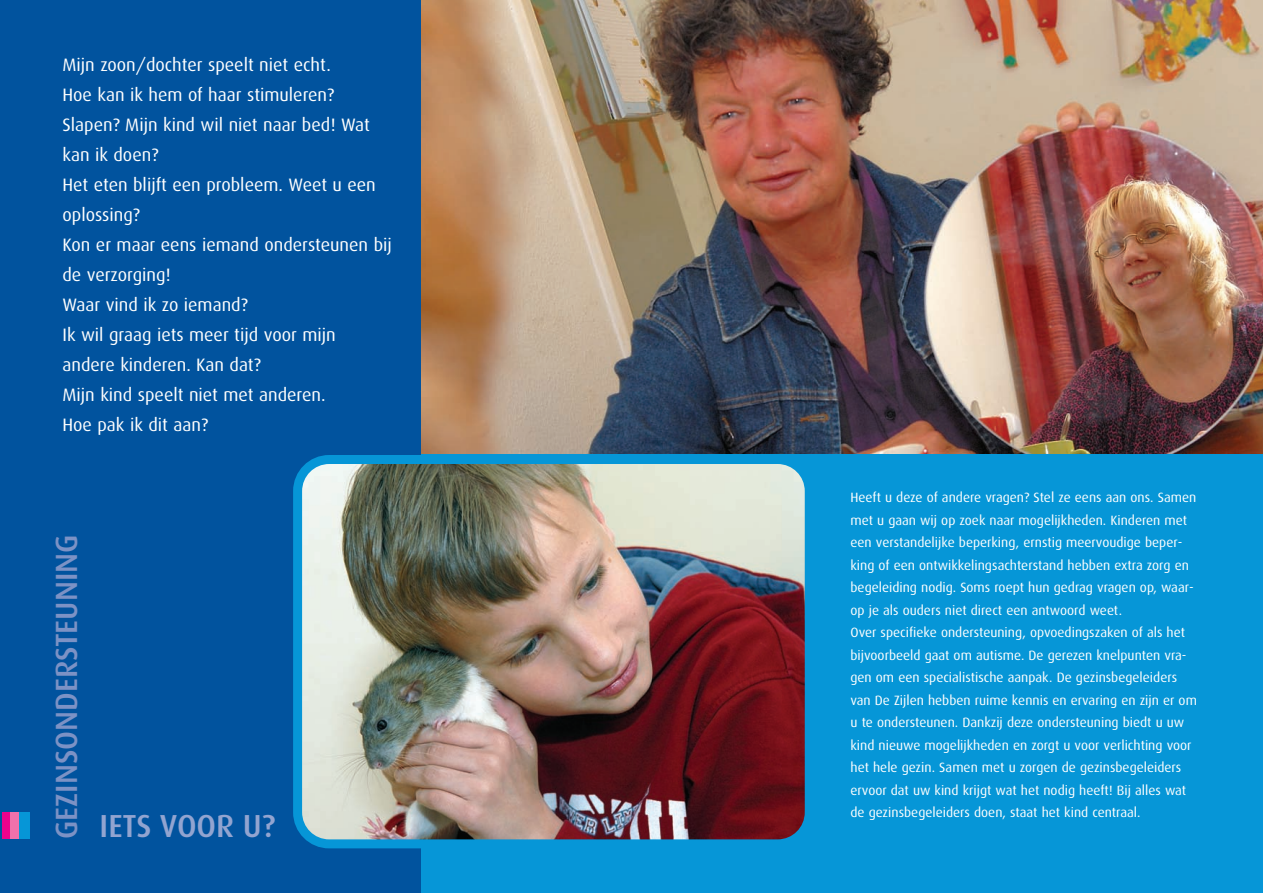
<style>
.page{position:relative;width:1263px;height:893px;background:#fff}
.page>*{position:absolute;margin:0;border:0;box-sizing:border-box;transform-origin:0 0}
.t1{font:500 31.8px "Dax";letter-spacing:-.005em;color:#92a4d0}
.t2{font:500 30.75px "Dax";color:#7c92c5}
.t3{font:18px/30px "Dax";color:#fff}
.t4{font:13.5px/22.5px "Dax";color:#fff}
</style>
<div class="page">
<div style="left:0;top:0;width:630px;height:893px;background:#01539e"></div>
<div style="left:421px;top:0;width:842px;height:893px;background:#0696d7"></div>
<img style="left:421px;top:0;width:842px;height:454px">
<img style="left:293px;top:455px;width:512px;height:393px">
<div style="left:2px;top:812px;width:11px;height:27px;background:#ed028c"></div>
<div style="left:11px;top:812px;width:10px;height:27px;background:#f171ab"></div>
<div style="left:19px;top:812px;width:11px;height:27px;background:#0696d7"></div>
<p class="t3" style="left:63px;top:52px;width:331px">Mijn zoon/dochter speelt niet echt.<br>Hoe kan ik hem of haar stimuleren?<br>Slapen? Mijn kind wil niet naar bed! Wat kan ik doen?<br>Het eten blijft een probleem. Weet u een oplossing?<br>Kon er maar eens iemand ondersteunen bij de verzorging!<br>Waar vind ik zo iemand?<br>Ik wil graag iets meer tijd voor mijn andere kinderen. Kan dat?<br>Mijn kind speelt niet met anderen.<br>Hoe pak ik dit aan?</p>
<h2 class="t2" style="left:56px;top:839px;width:306px;rotate:-90deg">GEZINSONDERSTEUNING</h2>
<h1 class="t1" style="left:100px;top:815px;width:177px">IETS VOOR U?</h1>
<p class="t4" style="left:850px;top:488px;width:348px">Heeft u deze of andere vragen? Stel ze eens aan ons. Samen met u gaan wij op zoek naar mogelijkheden. Kinderen met een verstandelijke beperking, ernstig meervoudige beper&shy;king of een ontwikkelingsachterstand hebben extra zorg en begeleiding nodig. Soms roept hun gedrag vragen op, waar&shy;op je als ouders niet direct een antwoord weet.<br>Over specifieke ondersteuning, opvoedingszaken of als het bijvoorbeeld gaat om autisme. De gerezen knelpunten vra&shy;gen om een specialistische aanpak. De gezinsbegeleiders van De Zijlen hebben ruime kennis en ervaring en zijn er om u te ondersteunen. Dankzij deze ondersteuning biedt u uw kind nieuwe mogelijkheden en zorgt u voor verlichting voor het hele gezin. Samen met u zorgen de gezinsbegeleiders ervoor dat uw kind krijgt wat het nodig heeft! Bij alles wat de gezinsbegeleiders doen, staat het kind centraal.</p>
</div>
